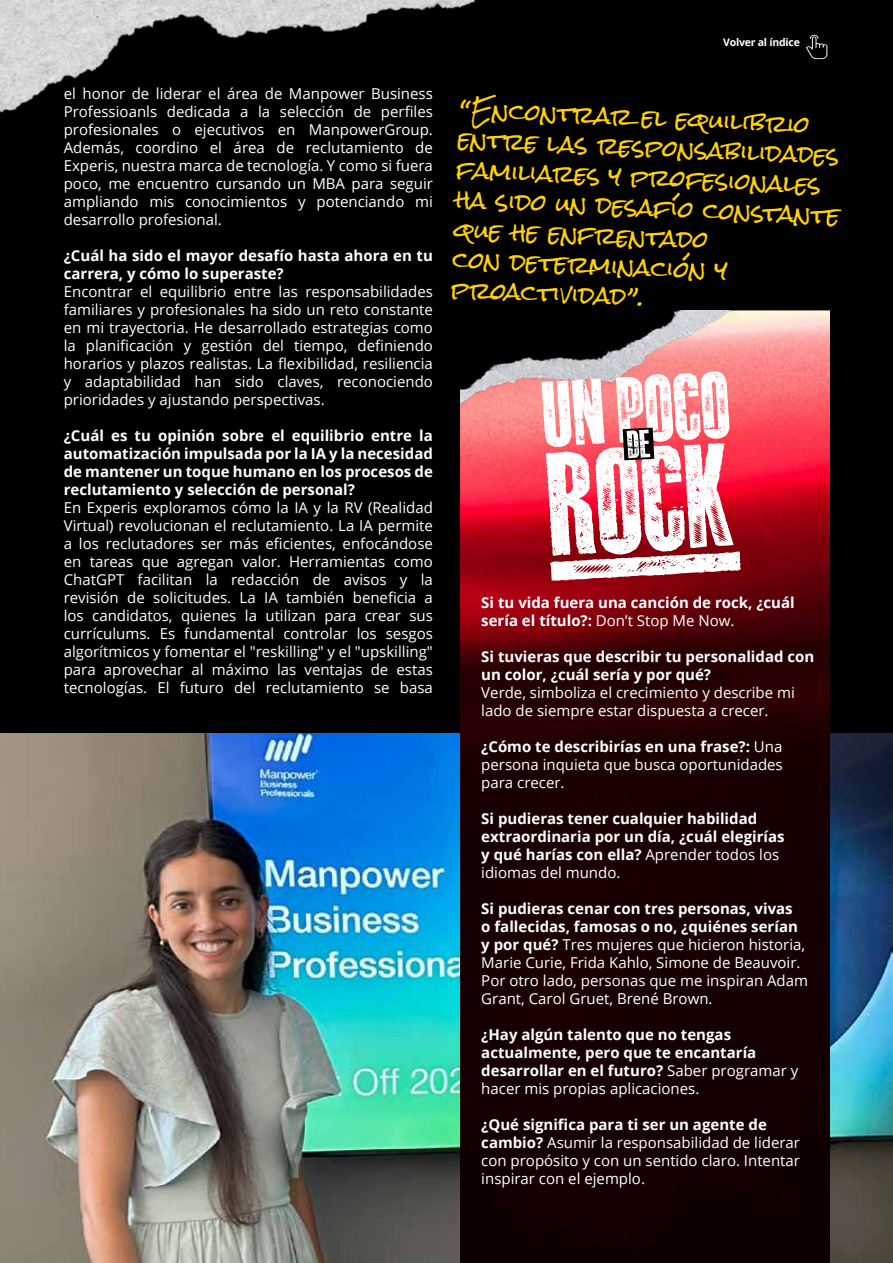
<style>
.page{position:relative;width:893px;height:1263px;background:#000}
.page>*{position:absolute;margin:0;border:0;box-sizing:border-box;transform-origin:0 0}
.t1{font:22.5px/30.2px "Rock Salt";color:#ffd108}
.t2{font:15px/18px "Open Sans";color:#fff;text-align:justify}
.t3{font:700 15px/18px "Open Sans";color:#fff}
.t4{font:700 10.5px "Open Sans";letter-spacing:-.02em;color:#fff}
.s1{font-weight:400}
.s2{font-weight:700}
</style>
<div class="page">
<img style="left:0;top:733px;width:893px;height:530px">
<img style="left:0;top:0;width:475px;height:113px">
<img style="left:460px;top:310px;width:370px;height:953px">
<img style="left:460px;top:310px;width:293px;height:101px">
<svg style="left:542px;top:371px;width:199px;height:210px;background:#eaa6ad"></svg>
<svg style="left:806px;top:35px;width:21px;height:24px"></svg>
<p class="t2" style="left:64px;top:84px;width:371px">el honor de liderar el área de Manpower Business Professioanls dedicada a la selección de perfiles profesionales o ejecutivos en ManpowerGroup.<br>Además, coordino el área de reclutamiento de Experis, nuestra marca de tecnología. Y como si fuera poco, me encuentro cursando un MBA para seguir ampliando mis conocimientos y potenciando mi desarrollo profesional.</p>
<p class="t3" style="left:64px;top:246px;width:371px">¿Cuál ha sido el mayor desafío hasta ahora en tu carrera, y cómo lo superaste?</p>
<p class="t2" style="left:64px;top:282px;width:371px">Encontrar el equilibrio entre las responsabilidades familiares y profesionales ha sido un reto constante en mi trayectoria. He desarrollado estrategias como la planificación y gestión del tiempo, definiendo horarios y plazos realistas. La flexibilidad, resiliencia y adaptabilidad han sido claves, reconociendo prioridades y ajustando perspectivas.</p>
<p class="t3" style="left:64px;top:426px;width:371px;text-align:justify">¿Cuál es tu opinión sobre el equilibrio entre la automatización impulsada por la IA y la necesidad de mantener un toque humano en los procesos de reclutamiento y selección de personal?</p>
<p class="t2" style="left:64px;top:498px;width:371px">En Experis exploramos cómo la IA y la RV (Realidad Virtual) revolucionan el reclutamiento. La IA permite a los reclutadores ser más eficientes, enfocándose en tareas que agregan valor. Herramientas como ChatGPT facilitan la redacción de avisos y la revisión de solicitudes. La IA también beneficia a los candidatos, quienes la utilizan para crear sus currículums. Es fundamental controlar los sesgos algorítmicos y fomentar el "reskilling" y el "upskilling" para aprovechar al máximo las ventajas de estas tecnologías. El futuro del reclutamiento se basa</p>
<p class="t4" style="left:723px;top:35px;width:78px">Volver al índice</p>
<h1 class="t1" style="left:460px;top:94px;width:387px;rotate:3deg">“Encontrar el equilibrio entre las responsabilidades familiares y profesionales ha sido un desafío constante que he enfrentado<br>con determinación y proactividad”.</h1>
<p class="t3" style="left:481px;top:593px;width:315px">Si tu vida fuera una canción de rock, ¿cuál sería el título?: <span class="s1">Don’t Stop Me Now.</span></p>
<p class="t3" style="left:481px;top:647px;width:334px">Si tuvieras que describir tu personalidad con un color, ¿cuál sería y por qué?</p>
<p class="t2" style="left:481px;top:683px;width:315px">Verde, simboliza el crecimiento y describe mi lado de siempre estar dispuesta a crecer.</p>
<p class="t2" style="left:481px;top:737px;width:303px"><span class="s2">¿Cómo te describirías en una frase?:</span> Una persona inquieta que busca oportunidades para crecer.</p>
<p class="t3" style="left:481px;top:809px;width:305px">Si pudieras tener cualquier habilidad extraordinaria por un día, ¿cuál elegirías y qué harías con ella? <span class="s1">Aprender todos los idiomas del mundo.</span></p>
<p class="t2" style="left:481px;top:899px;width:328px;text-align:left"><span class="s2">Si pudieras cenar con tres personas, vivas<br>o fallecidas, famosas o no, ¿quiénes serían y por qué?</span> Tres mujeres que hicieron historia, Marie Curie, Frida Kahlo, Simone de Beauvoir.<br>Por otro lado, personas que me inspiran Adam Grant, Carol Gruet, Brené Brown.</p>
<p class="t3" style="left:481px;top:1025px;width:318px">¿Hay algún talento que no tengas actualmente, pero que te encantaría desarrollar en el futuro? <span class="s1">Saber programar y hacer mis propias aplicaciones.</span></p>
<p class="t2" style="left:481px;top:1115px;width:320px;text-align:left"><span class="s2">¿Qué significa para ti ser un agente de cambio?</span> Asumir la responsabilidad de liderar con propósito y con un sentido claro. Intentar inspirar con el ejemplo.</p>
</div>
